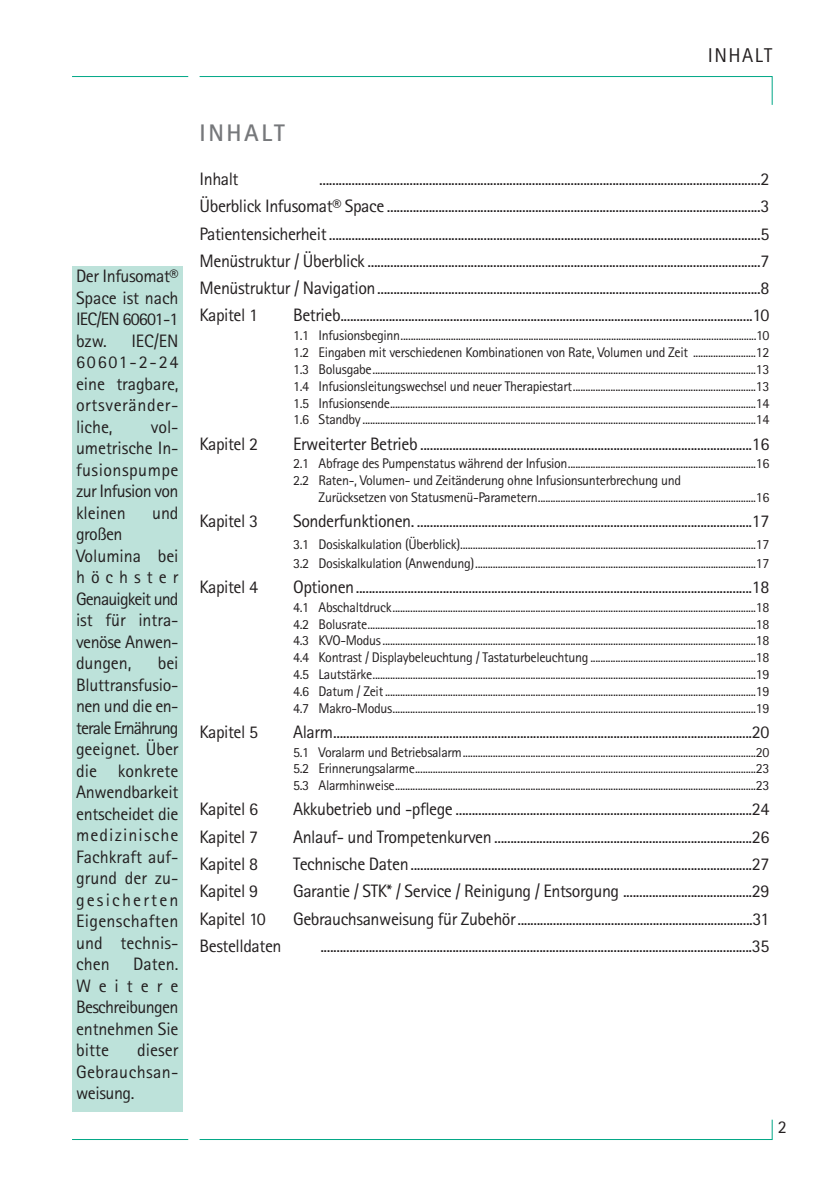
<style>
.page{position:relative;width:840px;height:1190px;background:#fff}
.page>*{position:absolute;margin:0;border:0;box-sizing:border-box;transform-origin:0 0}
.t1{font:700 24px "Rotis Sans Serif";letter-spacing:.105em;color:#76787b}
.t2{font:20px "Rotis Sans Serif";letter-spacing:.075em;color:#231f20}
.t3{font:18px/21.4px "Rotis Sans Serif";letter-spacing:-.025em;color:#231f20;text-align:justify}
.t4{font:18px/21.4px "Rotis Sans Serif";letter-spacing:-.005em;color:#231f20}
.t5{font:14px/16.8px "Rotis Sans Serif";letter-spacing:-.025em;color:#231f20;text-align:justify}
</style>
<div class="page">
<svg style="left:72px;top:76px;width:701px;height:29px"></svg>
<svg style="left:72px;top:1119px;width:701px;height:21px"></svg>
<div style="left:72px;top:266px;width:111px;height:845px;background:#bde2da"></div>
<h2 class="t2" style="left:708px;top:48px;width:66px">INHALT</h2>
<p class="t3" style="left:76px;top:267px;width:104px">Der Infusomat® Space ist nach IEC/EN 60601-1 bzw.</p>
<p class="t3" style="left:76px;top:332px;width:104px;text-indent:55px">IEC/EN 60601-2-24 eine tragbare, ortsveränder&shy;liche,</p>
<p class="t3" style="left:76px;top:418px;width:104px;text-indent:75px">vol&shy;umetrische In&shy;fusionspumpe zur Infusion von kleinen</p>
<p class="t3" style="left:152px;top:504px;width:28px">und</p>
<p class="t4" style="left:76px;top:525px;width:104px">großen<br>Volumina bei höchster<br>Genauigkeit und ist für intra&shy;venöse Anwen&shy;dungen,</p>
<p class="t3" style="left:76px;top:654px;width:104px;text-indent:82px">bei Bluttransfusio&shy;nen und die en&shy;terale Ernährung geeignet. Über die konkrete Anwendbarkeit entscheidet die medizinische Fachkraft auf&shy;grund der zu&shy;gesicherten Eigenschaften und technis&shy;chen</p>
<p class="t3" style="left:76px;top:955px;width:104px;text-indent:57px">Daten.<br>Weitere Beschreibungen entnehmen Sie bitte</p>
<p class="t3" style="left:76px;top:1041px;width:104px;text-indent:61px">dieser Gebrauchsan&shy;weisung.</p>
<h1 class="t1" style="left:200px;top:125px;width:87px">INHALT</h1>
<p class="t3" style="left:200px;top:170px;width:41px">Inhalt</p>
<p class="t3" style="left:200px;top:167px;width:571px;line-height:27.2px;text-indent:120px">.........................................................................................................................................2<br>Überblick Infusomat® Space ....................................................................................................................3<br>Patientensicherheit......................................................................................................................................5<br>Menüstruktur / Überblick ..........................................................................................................................7<br>Menüstruktur / Navigation.......................................................................................................................8<br>Kapitel 1</p>
<p class="t3" style="left:293px;top:307px;width:478px">Betrieb................................................................................................................................10</p>
<p class="t5" style="left:293px;top:329px;width:478px">1.1 Infusionsbeginn..............................................................................................................................................10<br>1.2 Eingaben mit verschiedenen Kombinationen von Rate, Volumen und Zeit .........................12<br>1.3 Bolusgabe.........................................................................................................................................................13<br>1.4 Infusionsleitungswechsel und neuer Therapiestart.........................................................................13<br>1.5 Infusionsende..................................................................................................................................................14<br>1.6 Standby.............................................................................................................................................................14</p>
<p class="t3" style="left:200px;top:435px;width:60px">Kapitel 2</p>
<p class="t3" style="left:293px;top:435px;width:478px">Erweiterter Betrieb .......................................................................................................16</p>
<p class="t5" style="left:293px;top:457px;width:478px">2.1 Abfrage des Pumpenstatus während der Infusion...........................................................................16<br>2.2 Raten-, Volumen- und Zeitänderung ohne Infusionsunterbrechung und</p>
<p class="t5" style="left:319px;top:490px;width:452px">Zurücksetzen von Statusmenü-Parametern.......................................................................................16</p>
<p class="t3" style="left:200px;top:512px;width:60px">Kapitel 3</p>
<p class="t3" style="left:293px;top:512px;width:478px">Sonderfunktionen. ........................................................................................................17</p>
<p class="t5" style="left:293px;top:536px;width:478px;line-height:18.8px">3.1 Dosiskalkulation (Überblick)......................................................................................................................17<br>3.2 Dosiskalkulation (Anwendung)................................................................................................................17</p>
<p class="t3" style="left:200px;top:578px;width:60px">Kapitel 4</p>
<p class="t3" style="left:293px;top:578px;width:478px">Optionen...........................................................................................................................18</p>
<p class="t5" style="left:293px;top:600px;width:478px">4.1 Abschaltdruck.................................................................................................................................................18<br>4.2 Bolusrate...........................................................................................................................................................18<br>4.3 KVO-Modus.....................................................................................................................................................18<br>4.4 Kontrast / Displaybeleuchtung / Tastaturbeleuchtung ..................................................................18<br>4.5 Lautstärke.........................................................................................................................................................19<br>4.6 Datum / Zeit....................................................................................................................................................19<br>4.7 Makro-Modus.................................................................................................................................................19</p>
<p class="t3" style="left:200px;top:723px;width:60px">Kapitel 5</p>
<p class="t3" style="left:293px;top:723px;width:478px">Alarm..................................................................................................................................20</p>
<p class="t5" style="left:293px;top:745px;width:478px">5.1 Voralarm und Betriebsalarm.....................................................................................................................20<br>5.2 Erinnerungsalarme........................................................................................................................................23<br>5.3 Alarmhinweise................................................................................................................................................23</p>
<p class="t3" style="left:200px;top:800px;width:60px">Kapitel 6</p>
<p class="t3" style="left:293px;top:800px;width:478px">Akkubetrieb und -pflege ............................................................................................24</p>
<p class="t3" style="left:200px;top:828px;width:60px">Kapitel 7</p>
<p class="t3" style="left:293px;top:828px;width:478px">Anlauf- und Trompetenkurven ................................................................................26</p>
<p class="t3" style="left:200px;top:855px;width:60px">Kapitel 8</p>
<p class="t3" style="left:293px;top:855px;width:478px">Technische Daten..........................................................................................................27</p>
<p class="t3" style="left:200px;top:882px;width:60px">Kapitel 9</p>
<p class="t3" style="left:293px;top:882px;width:478px">Garantie / STK* / Service / Reinigung / Entsorgung ........................................29</p>
<p class="t3" style="left:200px;top:910px;width:68px">Kapitel 10</p>
<p class="t3" style="left:293px;top:910px;width:478px">Gebrauchsanweisung für Zubehör.........................................................................31</p>
<p class="t3" style="left:200px;top:937px;width:83px">Bestelldaten</p>
<p class="t3" style="left:320px;top:937px;width:450px">......................................................................................................................................35</p>
<p class="t3" style="left:778px;top:1118px;width:10px">2</p>
</div>
